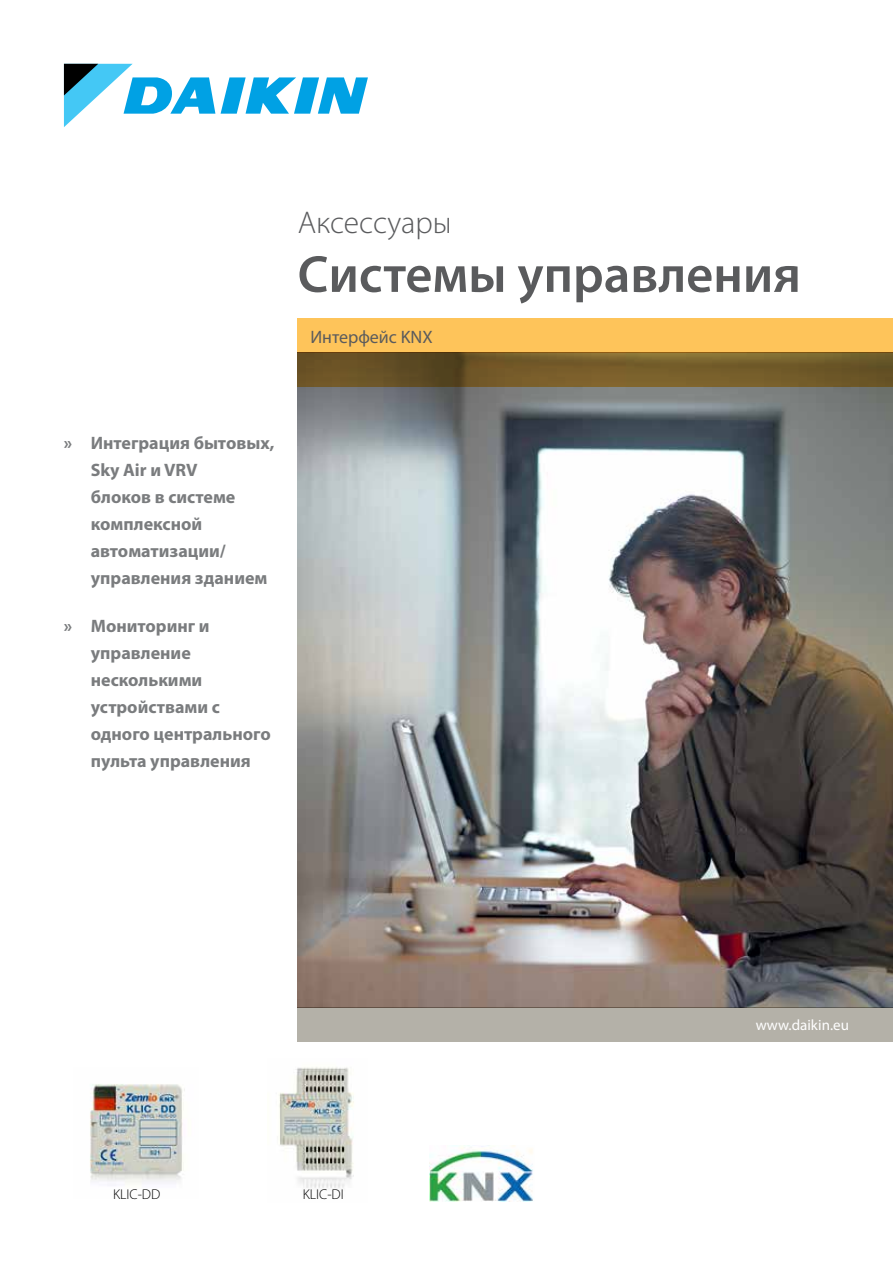
<style>
.page{position:relative;width:893px;height:1263px;background:#fff}
.page>*{position:absolute;margin:0;border:0;box-sizing:border-box;transform-origin:0 0}
.t1{font:600 52.5px "Myriad Pro";color:#5a5b5d}
.t2{font:300 31.5px "Myriad Pro";color:#5a5b5d}
.t3{font:700 18px/27px "Myriad Pro";color:#7a7c7e}
.t4{font:18px "Myriad Pro";color:#5a5b5d}
.t5{font:15px "Myriad Pro";color:#fff}
.t6{font:300 14.25px "Myriad Pro";color:#000}
</style>
<div class="page">
<img style="left:298px;top:387px;width:595px;height:621px">
<svg style="left:221px;top:77px;width:147px;height:37px"></svg>
<svg style="left:64px;top:64px;width:151px;height:63px"></svg>
<div style="left:298px;top:1008px;width:595px;height:34px;background:#b4b1a8"></div>
<div style="left:298px;top:319px;width:595px;height:34px;background:#fec45a"></div>
<svg style="left:298px;top:353px;width:595px;height:34px;background:#705929"></svg>
<img style="left:90px;top:1084px;width:95px;height:99px">
<img style="left:279px;top:1067px;width:75px;height:121px">
<img style="left:429px;top:1145px;width:104px;height:56px">
<h2 class="t2" style="left:298px;top:205px;width:156px">Аксессуары</h2>
<h1 class="t1" style="left:298px;top:245px;width:505px">Системы управления</h1>
<p class="t3" style="left:91px;top:429px;width:185px;text-indent:-27px">» Интеграция бытовых,<br>Sky Air и VRV<br>блоков в системе комплексной автоматизации/ управления зданием</p>
<p class="t3" style="left:91px;top:613px;width:182px;text-indent:-27px">» Мониторинг и управление несколькими устройствами с одного центрального пульта управления</p>
<p class="t4" style="left:310px;top:327px;width:124px">Интерфейс KNX</p>
<p class="t6" style="left:113px;top:1186px;width:49px">KLIC-DD</p>
<p class="t6" style="left:303px;top:1186px;width:43px">KLIC-DI</p>
<p class="t5" style="left:756px;top:1016px;width:95px">www.daikin.eu</p>
</div>
